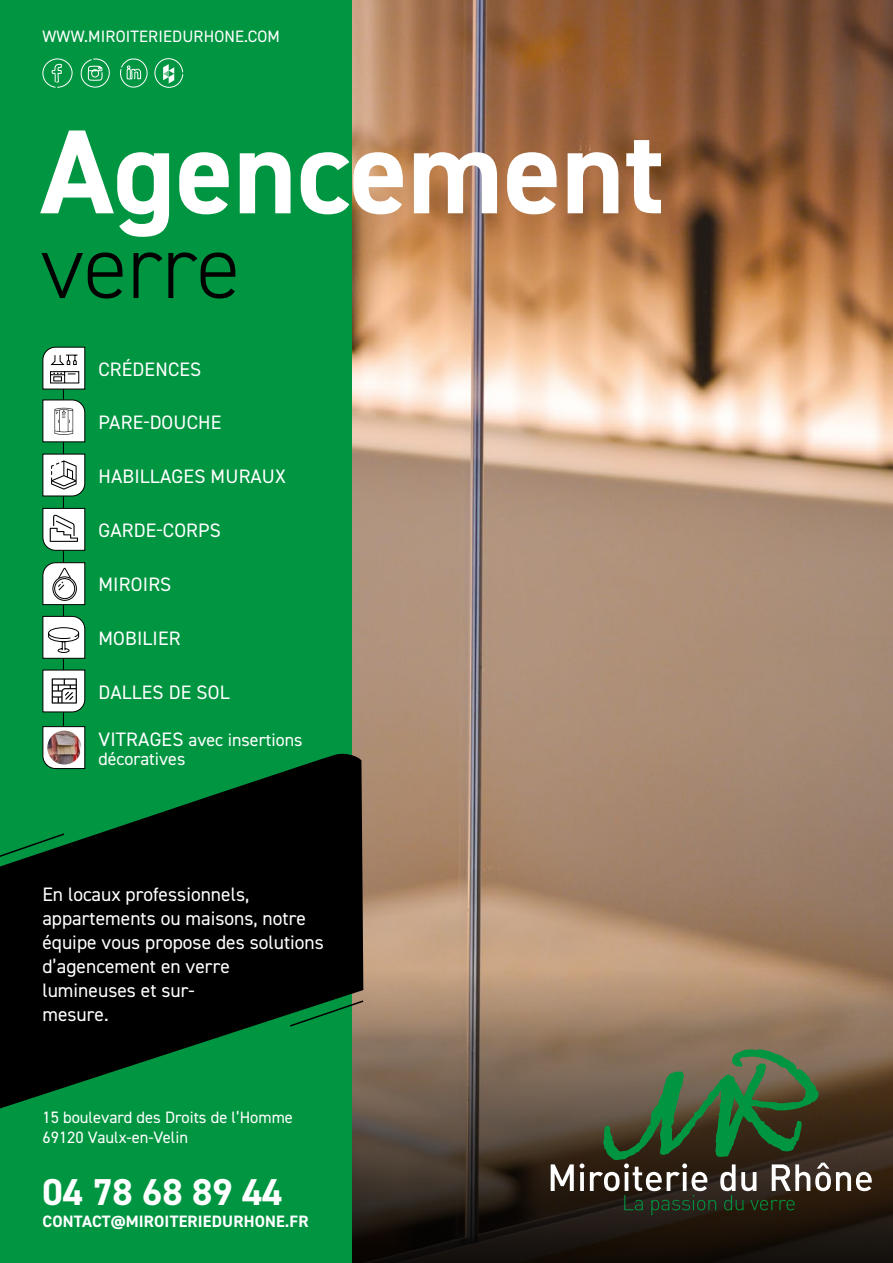
<style>
.page{position:relative;width:893px;height:1263px;background:#fff}
.page>*{position:absolute;margin:0;border:0;box-sizing:border-box;transform-origin:0 0}
.t1{font:700 120px "DIN2014";color:#fff}
.t2{font:300 90px "DIN2014";color:#000}
.t3{font:700 37.5px "DIN2014";color:#fff}
.t4{font:19.5px/24px "DIN2014";color:#fff}
.t5{font:18px/19.5px "DIN2014";color:#fff}
.t6{font:16.5px/19.8px "DIN2014";color:#fff}
.t7{font:700 16.5px "DIN2014";letter-spacing:.01em;color:#fff}
.s1{font-size:19.5px}
</style>
<div class="page">
<img style="left:352px;top:0;width:541px;height:969px">
<svg style="left:352px;top:969px;width:541px;height:294px"></svg>
<div style="left:0;top:0;width:352px;height:1263px;background:#009641"></div>
<hr style="left:63px;top:382px;width:1px;height:354px;background:#000">
<svg style="left:0;top:751px;width:363px;height:373px;fill:#000"></svg>
<svg style="left:551px;top:1164px;width:23px;height:27px"></svg>
<svg style="left:580px;top:1163px;width:4px;height:28px"></svg>
<svg style="left:590px;top:1049px;width:282px;height:166px"></svg>
<svg style="left:80px;top:58px;width:30px;height:30px"></svg>
<svg style="left:42px;top:58px;width:31px;height:30px"></svg>
<svg style="left:120px;top:58px;width:63px;height:30px"></svg>
<svg style="left:0;top:832px;width:66px;height:43px"></svg>
<svg style="left:42px;top:399px;width:44px;height:44px"></svg>
<svg style="left:288px;top:999px;width:77px;height:29px"></svg>
<svg style="left:42px;top:346px;width:44px;height:44px"></svg>
<svg style="left:42px;top:453px;width:44px;height:44px"></svg>
<svg style="left:42px;top:508px;width:44px;height:43px"></svg>
<svg style="left:42px;top:562px;width:44px;height:43px"></svg>
<svg style="left:42px;top:616px;width:44px;height:43px"></svg>
<svg style="left:42px;top:726px;width:44px;height:43px"></svg>
<svg style="left:42px;top:669px;width:44px;height:44px"></svg>
<img style="left:47px;top:731px;width:34px;height:33px;border-radius:17px">
<p class="t6" style="left:43px;top:26px;width:239px">WWW.MIROITERIEDURHONE.COM</p>
<h1 class="t1" style="left:41px;top:92px;width:625px">Agencement</h1>
<h2 class="t2" style="left:41px;top:212px;width:201px">verre</h2>
<p class="t4" style="left:98px;top:357px;width:104px">CRÉDENCES</p>
<p class="t4" style="left:98px;top:409px;width:125px">PARE-DOUCHE</p>
<p class="t4" style="left:98px;top:464px;width:189px">HABILLAGES MURAUX</p>
<p class="t4" style="left:98px;top:518px;width:124px">GARDE-CORPS</p>
<p class="t4" style="left:98px;top:572px;width:74px">MIROIRS</p>
<p class="t4" style="left:98px;top:626px;width:84px">MOBILIER</p>
<p class="t4" style="left:98px;top:679px;width:132px">DALLES DE SOL</p>
<p class="t5" style="left:98px;top:729px;width:206px"><span class="s1">VITRAGES</span> avec insertions décoratives</p>
<p class="t4" style="left:42px;top:882px;width:283px">En locaux professionnels, appartements ou maisons, notre équipe vous propose des solutions d’agencement en verre lumineuses et sur-<br>mesure.</p>
<p class="t6" style="left:43px;top:1107px;width:252px">15 boulevard des Droits de l’Homme<br>69120 Vaulx-en-Velin</p>
<h3 class="t3" style="left:43px;top:1167px;width:241px">04 78 68 89 44</h3>
<p class="t7" style="left:43px;top:1210px;width:267px">CONTACT@MIROITERIEDURHONE.FR</p>
</div>
